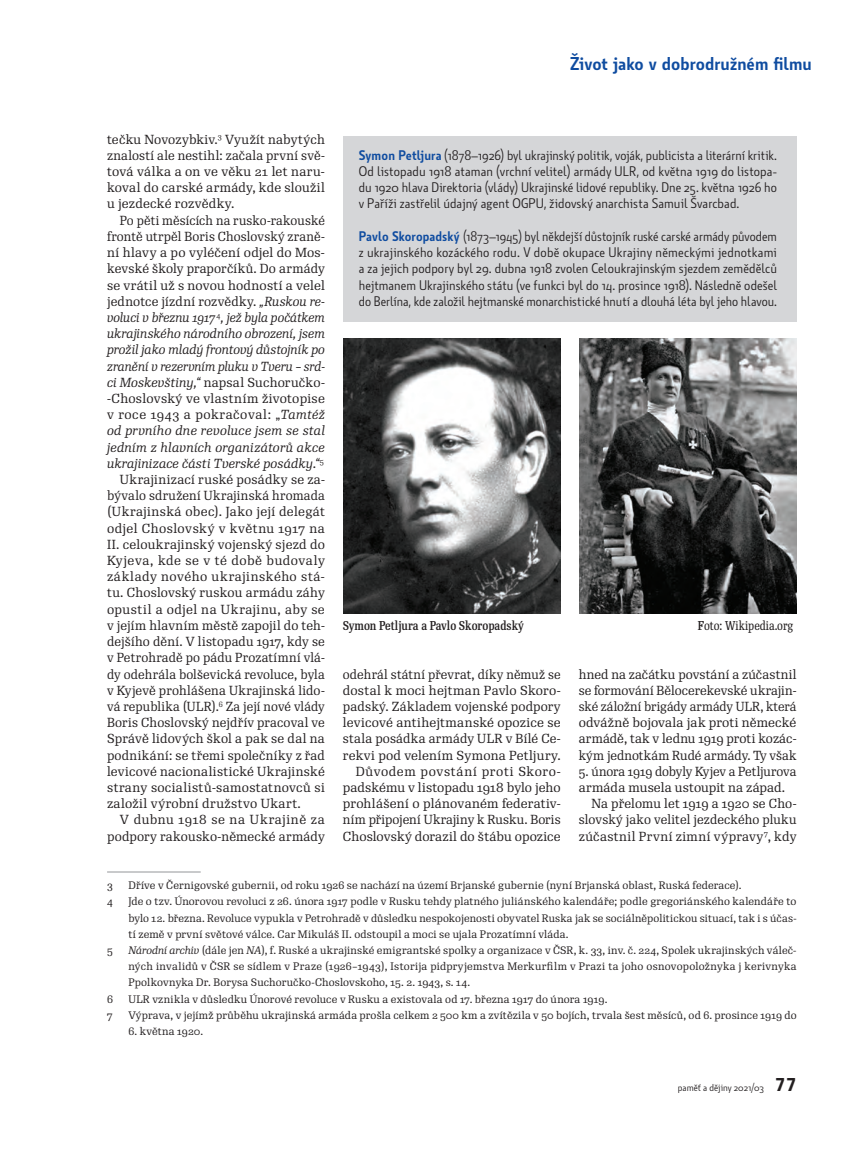
<style>
.page{position:relative;width:860px;height:1150px;background:#fff}
.page>*{position:absolute;margin:0;border:0;box-sizing:border-box;transform-origin:0 0}
.t1{font:600 18px "Botanika Std";color:#0f4ca0}
.t2{font:13.5px/16.2px "Botanika Std";color:#231f20;text-align:justify;scale:.96 1}
.t3{font:13.5px/16.2px "Botanika Std";color:#231f20;text-align:justify}
.t4{font:12.75px/16.2px "Re Public Std";letter-spacing:.015em;color:#231f20;text-align:justify}
.t5{font:12.75px/16.2px "Re Public Std";letter-spacing:.015em;color:#231f20;text-align:right;scale:.96 1}
.t6{font:italic 12.75px "Re Public Std";letter-spacing:.005em;color:#231f20}
.t7{font:12.75px "Re Public Std";letter-spacing:.035em;color:#231f20}
.t8{font:12.75px "Re Public Std";letter-spacing:.04em;color:#231f20}
.t9{font:12.75px "Re Public Std";letter-spacing:.015em;color:#231f20;scale:.95 1}
.t10{font:italic 12.75px "Re Public Std";letter-spacing:.005em;color:#231f20;scale:.96 1}
.t11{font:italic 12.75px "Re Public Std";letter-spacing:.005em;color:#231f20;scale:.95 1}
.t12{font:12.75px "Re Public Std";letter-spacing:-.005em;color:#231f20;scale:.96 1}
.t13{font:500 12.45px "Re Public Std Cond";color:#231f20}
.t14{font:12.45px "Re Public Std Cond";color:#231f20}
.t15{font:10.5px/16.2px "Re Public Std";letter-spacing:.015em;color:#231f20;text-align:justify}
.t16{font:9.75px "Botanika Std";color:#231f20}
.s1{font-style:italic}
.s2{font-style:normal}
.s3{font-weight:600;color:#0f4ca0}
.s4{font-weight:500}
.s5{font-family:"Botanika Mono";font-weight:700;font-size:18px}
</style>
<div class="page">
<hr style="left:107px;top:871px;width:94px;height:1px;background:#939598">
<img style="left:579px;top:338px;width:217px;height:275px">
<img style="left:343px;top:338px;width:217px;height:275px">
<div style="left:343px;top:136px;width:452px;height:186px;background:#d5d6d8"></div>
<h1 class="t1" style="left:570px;top:51px;width:243px">Život jako v dobrodružném filmu</h1>
<p class="t4" style="left:107px;top:131px;width:219px">tečku Novozybkiv.<sup>3</sup> Využít nabytých znalostí ale nestihl: začala první svě&shy;tová válka a on ve věku 21 let naru&shy;koval do carské armády, kde sloužil u jezdecké rozvědky.</p>
<p class="t9" style="left:120px;top:212px;width:217px">Po pěti měsících na rusko-rakouské</p>
<p class="t5" style="left:107px;top:228px;width:228px">frontě utrpěl Boris Choslovský zraně-</p>
<p class="t4" style="left:107px;top:244px;width:219px">ní hlavy a po vyléčení odjel do Mos-</p>
<p class="t4" style="left:107px;top:261px;width:219px">kevské školy praporčíků. Do armády</p>
<p class="t4" style="left:107px;top:277px;width:219px">se vrátil už s novou hodností a velel</p>
<p class="t4" style="left:107px;top:293px;width:219px">jednotce jízdní rozvědky. <span class="s1">„Ruskou re-</span></p>
<p class="t10" style="left:107px;top:309px;width:228px">voluci v březnu 1917 <sup>4</sup>, jež byla počátkem</p>
<p class="t6" style="left:107px;top:325px;width:219px">ukrajinského národního obrození, jsem</p>
<p class="t6" style="left:107px;top:342px;width:219px">prožil jako mladý frontový důstojník po</p>
<p class="t11" style="left:107px;top:358px;width:231px">zranění v rezervním pluku v Tveru – srd-</p>
<p class="t4" style="left:107px;top:374px;width:219px"><span class="s1">ci Moskevštiny,“</span> napsal Suchoručko-</p>
<p class="t4" style="left:107px;top:390px;width:219px">-Choslovský ve vlastním životopise</p>
<p class="t8" style="left:107px;top:406px;width:219px">v roce 1943 a pokračoval: „<span class="s1">Tamtéž</span></p>
<p class="t6" style="left:107px;top:423px;width:219px">od prvního dne revoluce jsem se stal</p>
<p class="t6" style="left:107px;top:439px;width:219px">jedním z hlavních organizátorů akce</p>
<p class="t6" style="left:107px;top:455px;width:218px">ukrajinizace části Tverské posádky<span class="s2">.</span>“<sup>5</sup></p>
<p class="t4" style="left:120px;top:471px;width:206px">Ukrajinizací ruské posádky se za-</p>
<p class="t5" style="left:107px;top:487px;width:228px">bývalo sdružení Ukrajinská hromada</p>
<p class="t4" style="left:107px;top:504px;width:219px">(Ukrajinská obec). Jako její delegát</p>
<p class="t7" style="left:107px;top:520px;width:219px">odjel Choslovský v květnu 1917 na</p>
<p class="t4" style="left:107px;top:536px;width:219px">II. celoukrajinský vojenský sjezd do</p>
<p class="t8" style="left:107px;top:552px;width:219px">Kyjeva, kde se v té době budovaly</p>
<p class="t8" style="left:107px;top:568px;width:219px">základy nového ukrajinského stá-</p>
<p class="t4" style="left:107px;top:585px;width:219px">tu. Choslovský ruskou armádu záhy</p>
<p class="t7" style="left:107px;top:601px;width:219px">opustil a odjel na Ukrajinu, aby se</p>
<p class="t4" style="left:107px;top:617px;width:219px">v jejím hlavním městě zapojil do teh-</p>
<p class="t4" style="left:107px;top:633px;width:219px">dejšího dění. V listopadu 1917, kdy se</p>
<p class="t5" style="left:107px;top:649px;width:228px">v Petrohradě po pádu Prozatímní vlá-</p>
<p class="t5" style="left:107px;top:666px;width:228px">dy odehrála bolševická revoluce, byla</p>
<p class="t4" style="left:107px;top:682px;width:219px">v Kyjevě prohlášena Ukrajinská lido-</p>
<p class="t9" style="left:107px;top:698px;width:231px">vá republika (ULR).<sup>6</sup> Za její nové vlády</p>
<p class="t4" style="left:107px;top:714px;width:219px">Boris Choslovský nejdřív pracoval ve</p>
<p class="t4" style="left:107px;top:730px;width:219px">Správě lidových škol a pak se dal na</p>
<p class="t4" style="left:107px;top:747px;width:219px">podnikání: se třemi společníky z řad</p>
<p class="t4" style="left:107px;top:763px;width:219px">levicové nacionalistické Ukrajinské</p>
<p class="t4" style="left:107px;top:779px;width:219px">strany socialistů-samostatnovců si</p>
<p class="t7" style="left:107px;top:795px;width:195px">založil výrobní družstvo Ukart.</p>
<p class="t8" style="left:120px;top:811px;width:206px">V dubnu 1918 se na Ukrajině za</p>
<p class="t4" style="left:107px;top:828px;width:219px">podpory rakousko-německé armády</p>
<p class="t3" style="left:359px;top:147px;width:419px"><span class="s3">Symon Petljura</span> (1878–1926) byl ukrajinský politik, voják, publicista a literární kritik.<br>Od listopadu 1918 ataman (vrchní velitel) armády ULR, od května 1919 do listopa&shy;du 1920 hlava Direktoria (vlády) Ukrajinské lidové republiky. Dne 25. května 1926 ho v Paříži zastřelil údajný agent OGPU, židovský anarchista Samuil Švarcbad.</p>
<p class="t2" style="left:359px;top:228px;width:437px"><span class="s3">Pavlo Skoropadský</span> (1873–1945) byl někdejší důstojník ruské carské armády původem z ukrajinského kozáckého rodu. V době okupace Ukrajiny německými jednotkami a za jejich podpory byl 29. dubna 1918 zvolen Celoukrajinským sjezdem zemědělců hejtmanem Ukrajinského státu (ve funkci byl do 14. prosince 1918). Následně odešel do Berlína, kde založil hejtmanské monarchistické hnutí a dlouhá léta byl jeho hlavou.</p>
<p class="t13" style="left:343px;top:617px;width:182px">Symon Petljura a Pavlo Skoropadský</p>
<p class="t14" style="left:697px;top:617px;width:97px"><span class="s4">F</span>oto: Wikipedia.org</p>
<p class="t5" style="left:343px;top:666px;width:228px">odehrál státní převrat, díky němuž se dostal k moci hejtman Pavlo Skoro&shy;padský. Základem vojenské podpory levicové antihejtmanské opozice se stala posádka armády ULR v Bílé Ce&shy;rekvi pod velením Symona Petljury.<br>Důvodem povstání proti Skoro&shy;padskému v listopadu 1918 bylo jeho prohlášení o plánovaném federativ&shy;ním připojení Ukrajiny k Rusku. Boris Choslovský dorazil do štábu opozice</p>
<p class="t4" style="left:578px;top:666px;width:219px">hned na začátku povstání a zúčastnil se formování Bělocerekevské ukrajin&shy;ské záložní brigády armády ULR, která odvážně bojovala jak proti německé armádě, tak v lednu 1919 proti kozác&shy;kým jednotkám Rudé armády. Ty však</p>
<p class="t12" style="left:578px;top:763px;width:228px">5. února 1919 dobyly Kyjev a Petljurova</p>
<p class="t4" style="left:578px;top:779px;width:208px">armáda musela ustoupit na západ.</p>
<p class="t4" style="left:591px;top:795px;width:206px">Na přelomu let 1919 a 1920 se Cho-</p>
<p class="t5" style="left:578px;top:811px;width:228px">slovský jako velitel jezdeckého pluku</p>
<p class="t7" style="left:578px;top:828px;width:219px">zúčastnil První zimní výpravy<sup>7</sup>, kdy</p>
<p class="t15" style="left:107px;top:877px;width:7px">3</p>
<p class="t15" style="left:128px;top:877px;width:614px">Dříve v Černigovské gubernii, od roku 1926 se nachází na území Brjanské gubernie (nyní Brjanská oblast, Ruská federace).</p>
<p class="t15" style="left:107px;top:893px;width:7px">4</p>
<p class="t15" style="left:128px;top:893px;width:669px">Jde o tzv. Únorovou revoluci z 26. února 1917 podle v Rusku tehdy platného juliánského kalendáře; podle gregoriánského kalendáře to bylo 12. března. Revoluce vypukla v Petrohradě v důsledku nespokojenosti obyvatel Ruska jak se sociálněpolitickou situací, tak i s účas&shy;tí země v první světové válce. Car Mikuláš II. odstoupil a moci se ujala Prozatímní vláda.</p>
<p class="t15" style="left:107px;top:942px;width:7px">5</p>
<p class="t15" style="left:128px;top:942px;width:669px"><span class="s1">Národní archiv</span> (dále jen <span class="s1">NA</span>), f. Ruské a ukrajinské emigrantské spolky a organizace v ČSR, k. 33, inv. č. 224, Spolek ukrajinských váleč&shy;ných invalidů v ČSR se sídlem v Praze (1926–1943), Istorija pidpryjemstva Merkurfilm v Prazi ta joho osnovopoložnyka j kerivnyka Ppolkovnyka Dr. Borysa Suchoručko-Choslovskoho, 15. 2. 1943, s. 14.</p>
<p class="t15" style="left:107px;top:990px;width:8px">6</p>
<p class="t15" style="left:128px;top:990px;width:480px">ULR vznikla v důsledku Únorové revoluce v Rusku a existovala od 17. března 1917 do února 1919.</p>
<p class="t15" style="left:107px;top:1007px;width:7px">7</p>
<p class="t15" style="left:128px;top:1007px;width:669px">Výprava, v jejímž průběhu ukrajinská armáda prošla celkem 2 500 km a zvítězila v 50 bojích, trvala šest měsíců, od 6. prosince 1919 do</p>
<p class="t15" style="left:128px;top:1023px;width:76px">6. května 1920.</p>
<p class="t16" style="left:677px;top:1080px;width:120px">paměť a dějiny 2021/03 <span class="s5">77</span></p>
</div>
